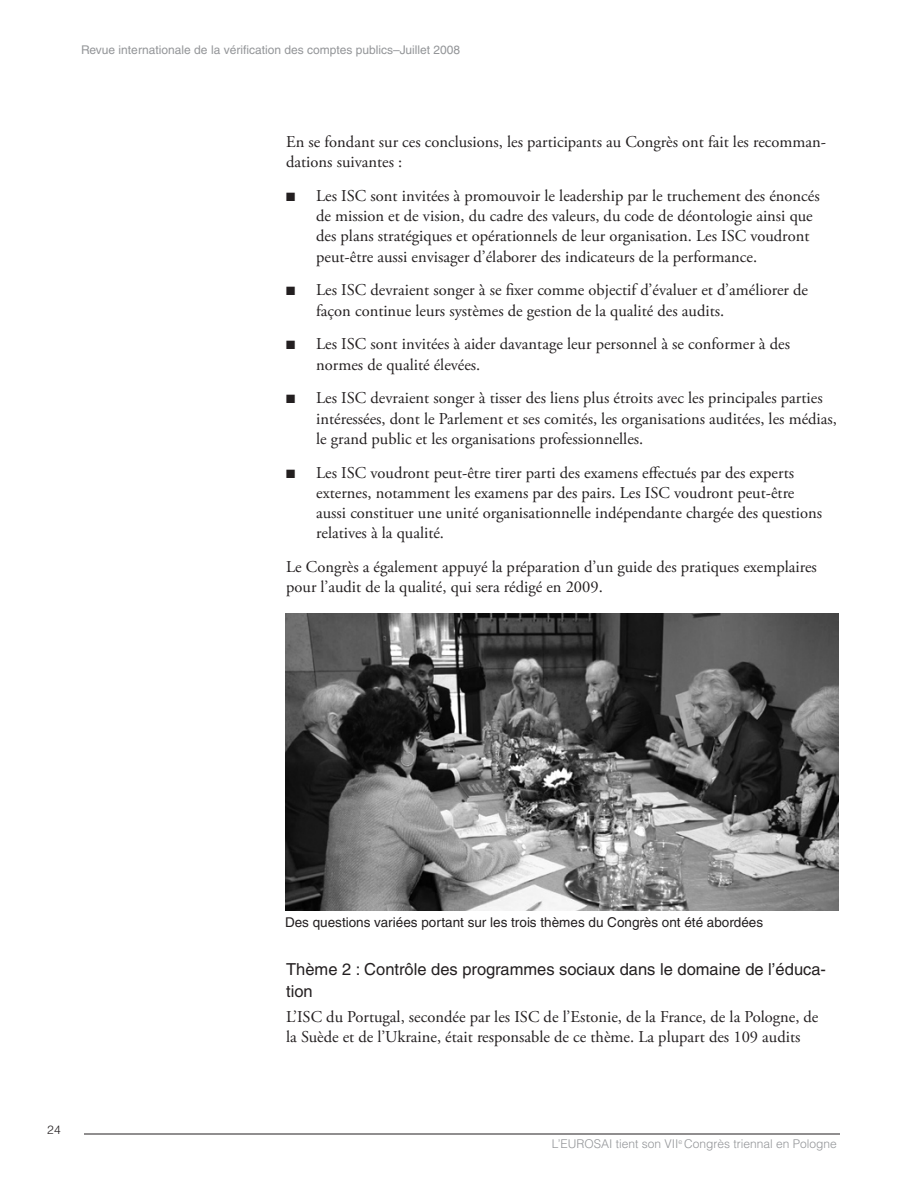
<style>
.page{position:relative;width:918px;height:1188px;background:#fff}
.page>*{position:absolute;margin:0;border:0;box-sizing:border-box;transform-origin:0 0}
.t1{font:16.5px/20.2px "Adobe Garamond Pro";color:#231f20}
.t2{font:16.5px/22.5px "Helvetica";color:#231f20}
.t3{font:13.5px "Helvetica";color:#231f20}
.t4{font:12px "Helvetica";color:#939598}
.t5{font:300 12px "Helvetica";color:#939598}
.t6{font:300 12px "Helvetica";color:#231f20}
</style>
<div class="page">
<hr style="left:84px;top:1134px;width:756px;height:1px;background:#231f20">
<img style="left:285px;top:613px;width:553px;height:297px">
<p class="t4" style="left:81px;top:43px;width:381px">Revue internationale de la vérification des comptes publics–Juillet 2008</p>
<p class="t1" style="left:286px;top:132px;width:541px">En se fondant sur ces conclusions, les participants au Congrès ont fait les recomman&shy;dations suivantes :</p>
<p class="t1" style="left:316px;top:186px;width:505px;text-indent:-30px">■ Les ISC sont invitées à promouvoir le leadership par le truchement des énoncés de mission et de vision, du cadre des valeurs, du code de déontologie ainsi que des plans stratégiques et opérationnels de leur organisation. Les ISC voudront peut‑être aussi envisager d’élaborer des indicateurs de la performance.</p>
<p class="t1" style="left:316px;top:281px;width:493px;text-indent:-30px">■ Les ISC devraient songer à se fixer comme objectif d’évaluer et d’améliorer de façon continue leurs systèmes de gestion de la qualité des audits.</p>
<p class="t1" style="left:316px;top:335px;width:475px;text-indent:-30px">■ Les ISC sont invitées à aider davantage leur personnel à se conformer à des normes de qualité élevées.</p>
<p class="t1" style="left:316px;top:389px;width:522px;text-indent:-30px">■ Les ISC devraient songer à tisser des liens plus étroits avec les principales parties intéressées, dont le Parlement et ses comités, les organisations auditées, les médias, le grand public et les organisations professionnelles.</p>
<p class="t1" style="left:316px;top:463px;width:507px;text-indent:-30px">■ Les ISC voudront peut‑être tirer parti des examens effectués par des experts externes, notamment les examens par des pairs. Les ISC voudront peut‑être aussi constituer une unité organisationnelle indépendante chargée des questions relatives à la qualité.</p>
<p class="t1" style="left:286px;top:557px;width:532px">Le Congrès a également appuyé la préparation d’un guide des pratiques exemplaires pour l’audit de la qualité, qui sera rédigé en 2009.</p>
<p class="t6" style="left:47px;top:1122px;width:15px">24</p>
<p class="t3" style="left:285px;top:914px;width:480px">Des questions variées portant sur les trois thèmes du Congrès ont été abordées</p>
<p class="t2" style="left:286px;top:958px;width:541px">Thème 2 : Contrôle des programmes sociaux dans le domaine de l’éduca&shy;tion</p>
<p class="t1" style="left:286px;top:1007px;width:534px">L’ISC du Portugal, secondée par les ISC de l’Estonie, de la France, de la Pologne, de la Suède et de l’Ukraine, était responsable de ce thème. La plupart des 109 audits</p>
<p class="t5" style="left:552px;top:1137px;width:287px">L’EUROSAI tient son VII<sup>e</sup> Congrès triennal en Pologne</p>
</div>
